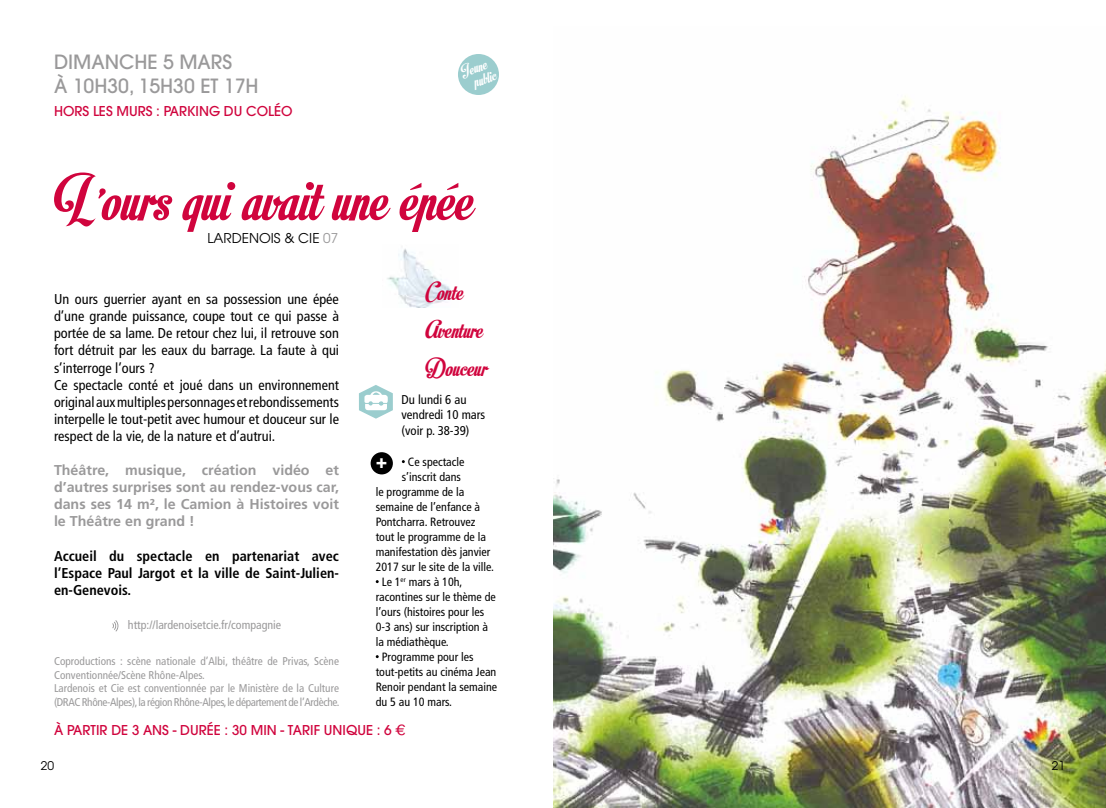
<style>
.page{position:relative;width:1106px;height:808px;background:#fff}
.page>*{position:absolute;margin:0;border:0;box-sizing:border-box;transform-origin:0 0}
.t1{font:66px "Motion Picture Personal Use";color:#d0043d}
.t2{font:25.5px/38.1px "Motion Picture Personal Use";color:#d0043d}
.t3{font:500 19.5px/23.4px "Avant Garde";color:#9a999a}
.t4{font:900 19.2px "Frutiger";color:#fff}
.t5{font:16.65px/13.6px "Motion Picture Personal Use";color:#fff;text-align:center}
.t6{font:condensed 14.25px/17.1px "Frutiger";color:#000}
.t7{font:700 14.25px/17.1px "Frutiger";color:#9a999a;text-align:justify}
.t8{font:700 condensed 14.25px/17.1px "Frutiger";color:#000;text-align:justify}
.t9{font:500 13.5px "Avant Garde";color:#d0043d}
.t10{font:13.5px "Avant Garde";color:#000}
.t11{font:condensed 12.75px/15.3px "Frutiger";color:#000}
.t12{font:condensed 12px "Frutiger";color:#000}
.t13{font:condensed 12px "Frutiger";color:#9a999a}
.t14{font:12px "Avant Garde";color:#000}
.t15{font:condensed 11.25px/13.5px "Frutiger";color:#9a999a}
.s1{color:#9a999a}
.s2{font-family:"Geneva";font-weight:400}
</style>
<div class="page">
<img style="left:553px;top:96px;width:553px;height:712px">
<svg style="left:359px;top:385px;width:34px;height:34px"></svg>
<svg style="left:112px;top:620px;width:6px;height:11px"></svg>
<div style="left:458px;top:54px;width:41px;height:41px;background:#9bcdce;border-radius:50%"></div>
<img style="left:387px;top:248px;width:64px;height:59px">
<div style="left:370px;top:452px;width:23px;height:22px;background:#000;border-radius:50%"></div>
<h3 class="t3" style="left:54px;top:51px;width:206px">DIMANCHE 5 MARS<br>À 10H30, 15H30 ET 17H</h3>
<p class="t9" style="left:54px;top:103px;width:10px">HORS</p>
<p class="t9" style="left:93px;top:103px;width:8px">LES</p>
<p class="t9" style="left:116px;top:103px;width:10px">MURS</p>
<p class="t9" style="left:156px;top:103px;width:138px">: PARKING DU COLÉO</p>
<p class="t5" style="left:459px;top:67px;width:34px;rotate:-19deg">Jeune public</p>
<h1 class="t1" style="left:54px;top:161px;width:420px">L’ours qui avait une épée</h1>
<p class="t10" style="left:207px;top:230px;width:17px">LARD</p>
<p class="t10" style="left:242px;top:230px;width:98px">ENOIS &amp; CIE <span class="s1">07</span></p>
<p class="t6" style="left:54px;top:291px;width:286px">Un ours guerrier ayant en sa possession une épée d’une grande puissance, coupe tout ce qui passe à portée de sa lame. De retour chez lui, il retrouve son fort détruit par les eaux du barrage. La faute à qui s’interroge l’ours ?<br>Ce spectacle conté et joué dans un environnement original aux multiples personnages et rebondissements interpelle le tout-petit avec humour et douceur sur le respect de la vie, de la nature et d’autrui.</p>
<p class="t7" style="left:54px;top:461px;width:286px">Théâtre, musique, création vidéo et d’autres surprises sont au rendez-vous car, dans ses 14 m², le Camion à Histoires voit le Théâtre en grand !</p>
<p class="t8" style="left:54px;top:547px;width:286px">Accueil du spectacle en partenariat avec l’Espace Paul Jargot et la ville de Saint-Julien&shy;en-Genevois.</p>
<p class="t13" style="left:128px;top:618px;width:155px">http://lardenoisetcie.fr/compagnie</p>
<p class="t15" style="left:54px;top:655px;width:287px">Coproductions : scène nationale d’Albi, théâtre de Privas, Scène Conventionnée/Scène Rhône-Alpes.<br>Lardenois et Cie est conventionnée par le Ministère de la Culture (DRAC Rhône-Alpes), la région Rhône-Alpes, le département de l’Ardèche.</p>
<h2 class="t2" style="left:425px;top:274px;width:63px">Conte<br>Aventure<br>Douceur</h2>
<p class="t11" style="left:401px;top:392px;width:85px">Du lundi 6 au vendredi 10 mars (voir p. 38-39)</p>
<p class="t12" style="left:408px;top:455px;width:58px">Ce spectacle</p>
<p class="t12" style="left:402px;top:470px;width:61px">s’inscrit dans</p>
<p class="t12" style="left:376px;top:485px;width:90px">le programme de la</p>
<p class="t12" style="left:376px;top:500px;width:106px">semaine de l’enfance à</p>
<p class="t12" style="left:376px;top:515px;width:101px">Pontcharra. Retrouvez</p>
<p class="t12" style="left:376px;top:530px;width:112px">tout le programme de la</p>
<p class="t12" style="left:376px;top:545px;width:116px">manifestation dès janvier</p>
<p class="t12" style="left:376px;top:560px;width:120px">2017 sur le site de la ville.</p>
<p class="t12" style="left:382px;top:575px;width:82px">Le 1<sup>er</sup> mars à 10h,</p>
<p class="t12" style="left:376px;top:590px;width:122px">racontines sur le thème de</p>
<p class="t12" style="left:376px;top:605px;width:110px">l’ours (histoires pour les</p>
<p class="t12" style="left:376px;top:620px;width:114px">0-3 ans) sur inscription à</p>
<p class="t12" style="left:376px;top:635px;width:75px">la médiathèque.</p>
<p class="t12" style="left:382px;top:650px;width:93px">Programme pour les</p>
<p class="t12" style="left:376px;top:665px;width:122px">tout-petits au cinéma Jean</p>
<p class="t12" style="left:376px;top:680px;width:123px">Renoir pendant la semaine</p>
<p class="t12" style="left:376px;top:695px;width:78px">du 5 au 10 mars.</p>
<h3 class="t4" style="left:376px;top:450px;width:13px">+</h3>
<p class="t9" style="left:54px;top:722px;width:353px">À PARTIR DE 3 ANS - DURÉE : 30 MIN - TARIF UNIQUE : 6 <span class="s2">€</span></p>
<p class="t14" style="left:41px;top:758px;width:15px">20</p>
<p class="t14" style="left:1052px;top:758px;width:15px">21</p>
</div>
